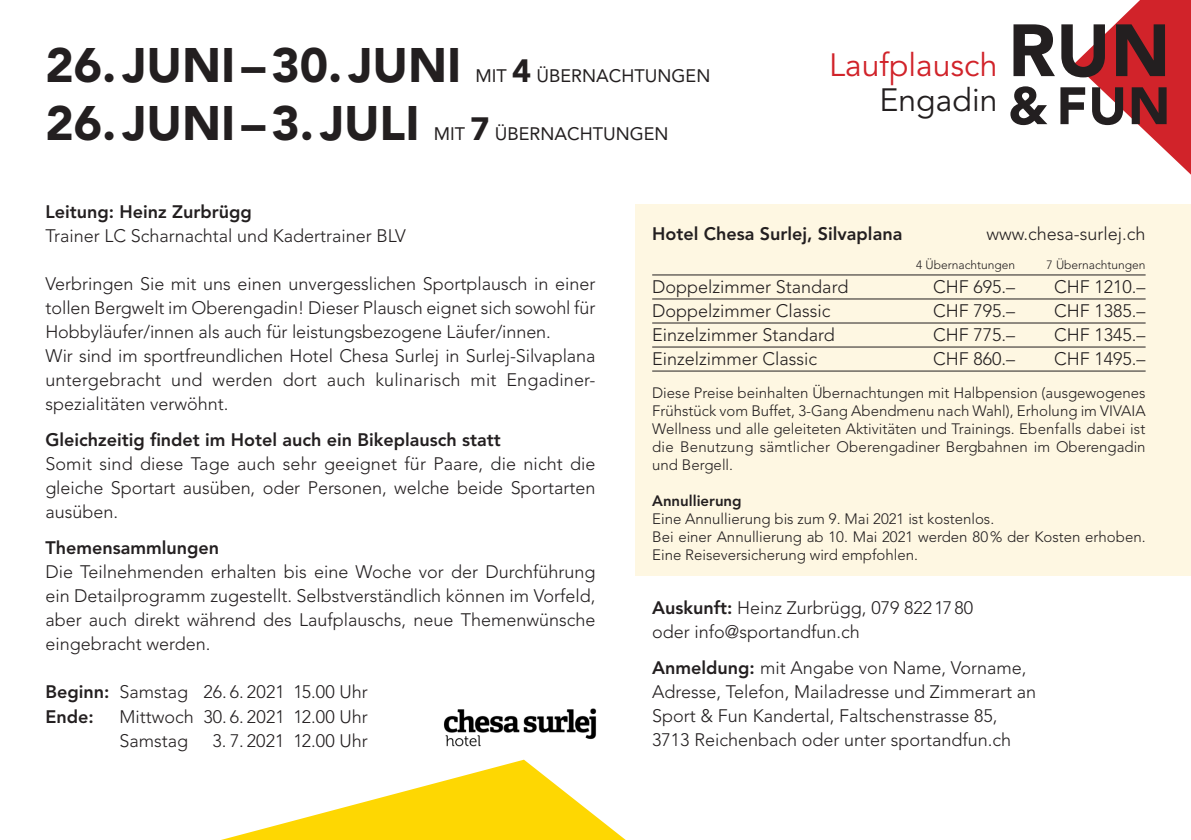
<style>
.page{position:relative;width:1191px;height:840px;background:#fff}
.page>*{position:absolute;margin:0;border:0;box-sizing:border-box;transform-origin:0 0}
.text{font:900 73px "Avenir LT Std";color:#231f20}
.text-2{font:900 52px "Avenir LT Std";color:#231f20}
.t1{font:900 48px "Avenir LT Std";color:#231f20}
.text-3{font:32px "Avenir LT Std";color:#d1232a}
.text-4{font:32px "Avenir LT Std";color:#231f20}
.text-5{font:300 18px/24px "Avenir LT Std";color:#231f20;text-align:justify}
.untertitel{font:300 18px/24px "Avenir LT Std";color:#231f20}
.untertitel-2{font:800 18px "Avenir LT Std";color:#231f20}
.t2{font:18px "Avenir LT Std";color:#231f20}
.text-6{font:800 18px "Avenir LT Std";color:#231f20}
.t3{font:300 15px/18px "Avenir LT Std";color:#231f20;text-align:justify}
.t4{font:800 15px "Avenir LT Std";color:#231f20}
.text-7{font:300 12px "Avenir LT Std";color:#231f20}
.s1{font-weight:900;font-size:32px}
.s2{font-weight:800}
</style>
<div class="page">
<svg style="left:1074px;top:0;width:117px;height:174px"></svg>
<div style="left:635px;top:204px;width:556px;height:371px;background:#fef7e2"></div>
<hr style="left:652px;top:274px;width:493px;height:1px;background:#231f20">
<hr style="left:652px;top:298px;width:493px;height:1px;background:#231f20">
<hr style="left:652px;top:322px;width:493px;height:1px;background:#231f20">
<hr style="left:652px;top:346px;width:493px;height:1px;background:#231f20">
<hr style="left:652px;top:370px;width:493px;height:1px;background:#231f20">
<svg style="left:225px;top:759px;width:400px;height:80px"></svg>
<img style="left:443px;top:708px;width:154px;height:39px">
<p class="t1" style="left:45px;top:36px;width:417px">26.JUNI–30.JUNI</p>
<p class="t2" style="left:475px;top:65px;width:236px">MIT <span class="s1">4</span> ÜBERNACHTUNGEN</p>
<p class="t1" style="left:45px;top:94px;width:376px">26.JUNI–3.JULI</p>
<p class="t2" style="left:434px;top:123px;width:236px">MIT <span class="s1">7</span> ÜBERNACHTUNGEN</p>
<p class="text-3" style="left:829px;top:47px;width:170px">Laufplausch</p>
<p class="text-4" style="left:879px;top:82px;width:119px">Engadin</p>
<p class="text" style="left:1008px;top:6px;width:163px">RUN</p>
<p class="text-2" style="left:1008px;top:74px;width:164px">&amp; FUN</p>
<p class="untertitel" style="left:45px;top:200px;width:362px"><span class="s2">Leitung: Heinz Zurbrügg<br></span>Trainer LC Scharnachtal und Kadertrainer BLV</p>
<p class="text-5" style="left:45px;top:272px;width:551px">Verbringen Sie mit uns einen unvergesslichen Sportplausch in einer tollen Bergwelt im Oberengadin! Dieser Plausch eignet sich sowohl für Hobbyläufer/innen als auch für leistungsbezogene Läufer/innen.</p>
<p class="text-5" style="left:45px;top:344px;width:551px">Wir sind im sportfreundlichen Hotel Chesa Surlej in Surlej-Silvaplana untergebracht und werden dort auch kulinarisch mit Engadiner&shy;spezialitäten verwöhnt.</p>
<p class="untertitel-2" style="left:45px;top:429px;width:457px">Gleichzeitig findet im Hotel auch ein Bikeplausch statt</p>
<p class="text-5" style="left:45px;top:452px;width:551px">Somit sind diese Tage auch sehr geeignet für Paare, die nicht die gleiche Sportart ausüben, oder Personen, welche beide Sportarten ausüben.</p>
<p class="text-6" style="left:45px;top:537px;width:175px">Themensammlungen</p>
<p class="text-5" style="left:45px;top:560px;width:551px">Die Teilnehmenden erhalten bis eine Woche vor der Durchführung ein Detailprogramm zugestellt. Selbstverständlich können im Vorfeld, aber auch direkt während des Laufplauschs, neue Themenwünsche eingebracht werden.</p>
<p class="text-5" style="left:45px;top:680px;width:324px"><span class="s2">Beginn:</span> Samstag 26. 6. 2021 15.00 Uhr</p>
<p class="text-6" style="left:45px;top:705px;width:50px">Ende:</p>
<p class="text-5" style="left:119px;top:704px;width:250px">Mittwoch 30. 6. 2021 12.00 Uhr</p>
<p class="text-5" style="left:119px;top:728px;width:70px">Samstag</p>
<p class="text-5" style="left:212px;top:728px;width:157px">3. 7. 2021 12.00 Uhr</p>
<p class="untertitel-2" style="left:652px;top:223px;width:252px">Hotel Chesa Surlej, Silvaplana</p>
<p class="untertitel" style="left:986px;top:221px;width:161px">www.chesa-surlej.ch</p>
<p class="text-7" style="left:916px;top:258px;width:100px">4 Übernachtungen</p>
<p class="text-7" style="left:1046px;top:258px;width:100px">7 Übernachtungen</p>
<p class="text-5" style="left:652px;top:275px;width:198px">Doppelzimmer Standard</p>
<p class="text-5" style="left:933px;top:275px;width:84px">CHF 695.–</p>
<p class="text-5" style="left:1054px;top:275px;width:93px">CHF 1210.–</p>
<p class="text-5" style="left:652px;top:299px;width:180px">Doppelzimmer Classic</p>
<p class="text-5" style="left:933px;top:299px;width:84px">CHF 795.–</p>
<p class="text-5" style="left:1054px;top:299px;width:93px">CHF 1385.–</p>
<p class="text-5" style="left:652px;top:323px;width:184px">Einzelzimmer Standard</p>
<p class="text-5" style="left:933px;top:323px;width:84px">CHF 775.–</p>
<p class="text-5" style="left:1054px;top:323px;width:93px">CHF 1345.–</p>
<p class="text-5" style="left:652px;top:347px;width:166px">Einzelzimmer Classic</p>
<p class="text-5" style="left:933px;top:347px;width:84px">CHF 860.–</p>
<p class="text-5" style="left:1054px;top:347px;width:93px">CHF 1495.–</p>
<p class="t3" style="left:652px;top:383px;width:495px">Diese Preise beinhalten Übernachtungen mit Halbpension (ausgewogenes Frühstück vom Buffet, 3-Gang Abendmenu nach Wahl), Erholung im VIVAIA Wellness und alle geleiteten Aktivitäten und Trainings. Ebenfalls dabei ist die Benutzung sämtlicher Oberengadiner Bergbahnen im Oberengadin und Bergell.</p>
<p class="t4" style="left:652px;top:491px;width:91px">Annullierung</p>
<p class="t3" style="left:652px;top:509px;width:343px">Eine Annullierung bis zum 9. Mai 2021 ist kostenlos.</p>
<p class="t3" style="left:652px;top:527px;width:495px">Bei einer Annullierung ab 10. Mai 2021 werden 80% der Kosten erhoben.<br>Eine Reiseversicherung wird empfohlen.</p>
<p class="text-5" style="left:652px;top:595px;width:322px"><span class="s2">Auskunft:</span> Heinz Zurbrügg, 079 8221780</p>
<p class="text-5" style="left:652px;top:619px;width:209px">oder info@sportandfun.ch</p>
<p class="text-5" style="left:652px;top:655px;width:376px"><span class="s2">Anmeldung:</span> mit Angabe von Name, Vorname,</p>
<p class="text-5" style="left:652px;top:679px;width:385px">Adresse, Telefon, Mailadresse und Zimmerart an</p>
<p class="text-5" style="left:652px;top:703px;width:347px">Sport &amp; Fun Kandertal, Faltschenstrasse 85,</p>
<p class="text-5" style="left:652px;top:727px;width:360px">3713 Reichenbach oder unter sportandfun.ch</p>
</div>
